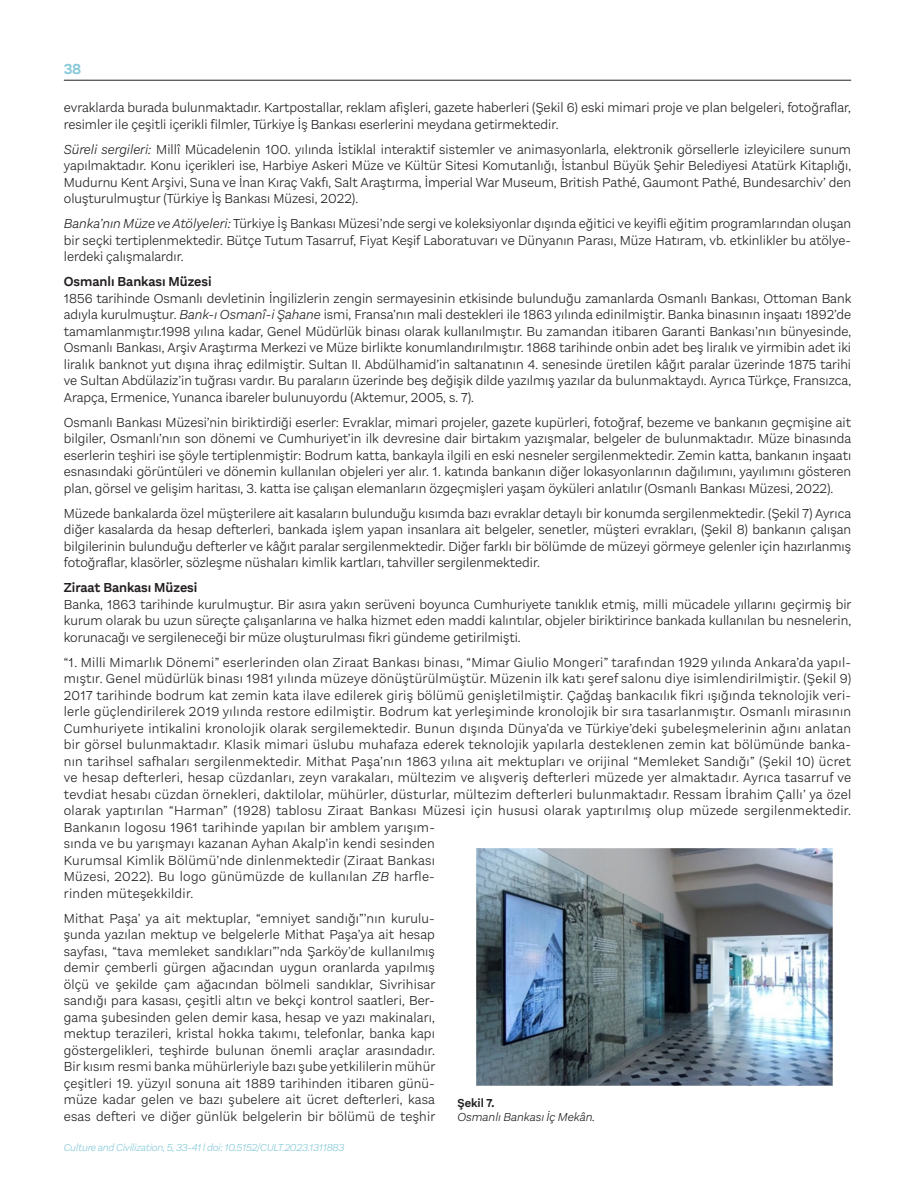
<style>
.page{position:relative;width:915px;height:1191px;background:#fff}
.page>*{position:absolute;margin:0;border:0;box-sizing:border-box;transform-origin:0 0}
.t1{font:700 15px "Aestetico";color:#89cad9}
.t2{font:300 13.5px/16.5px "Aestetico";letter-spacing:.02em;color:#231f20;text-align:justify}
.t3{font:300 13.5px/16.5px "Aestetico";color:#231f20}
.t4{font:600 13.5px "Aestetico";color:#231f20}
.t5{font:italic 300 12px "Aestetico";color:#231f20}
.t6{font:600 12px "Aestetico";color:#231f20}
.t7{font:italic 300 10.5px "Aestetico";letter-spacing:-.025em;color:#89cad9}
.s1{font-style:italic}
</style>
<div class="page">
<hr style="left:64px;top:80px;width:786px;height:1px;background:#231f20">
<img style="left:476px;top:848px;width:356px;height:238px">
<p class="t1" style="left:64px;top:60px;width:19px">38</p>
<p class="t3" style="left:64px;top:99px;width:788px">evraklarda burada bulunmaktadır. Kartpostallar, reklam afişleri, gazete haberleri (Şekil 6) eski mimari proje ve plan belgeleri, fotoğraflar, resimler ile çeşitli içerikli filmler, Türkiye İş Bankası eserlerini meydana getirmektedir.</p>
<p class="t2" style="left:64px;top:141px;width:788px"><span class="s1">Süreli sergileri:</span> Millî Mücadelenin 100. yılında İstiklal interaktif sistemler ve animasyonlarla, elektronik görsellerle izleyicilere sunum yapılmaktadır. Konu içerikleri ise, Harbiye Askeri Müze ve Kültür Sitesi Komutanlığı, İstanbul Büyük Şehir Belediyesi Atatürk Kitaplığı, Mudurnu Kent Arşivi, Suna ve İnan Kıraç Vakfı, Salt Araştırma, İmperial War Museum, British Pathé, Gaumont Pathé, Bundesarchiv’ den oluşturulmuştur (Türkiye İş Bankası Müzesi, 2022).</p>
<p class="t2" style="left:64px;top:215px;width:788px"><span class="s1">Banka’nın Müze ve Atölyeleri:</span> Türkiye İş Bankası Müzesi’nde sergi ve koleksiyonlar dışında eğitici ve keyifli eğitim programlarından oluşan bir seçki tertiplenmektedir. Bütçe Tutum Tasarruf, Fiyat Keşif Laboratuvarı ve Dünyanın Parası, Müze Hatıram, vb. etkinlikler bu atölye&shy;lerdeki çalışmalardır.</p>
<p class="t4" style="left:64px;top:274px;width:149px">Osmanlı Bankası Müzesi</p>
<p class="t2" style="left:64px;top:290px;width:788px">1856 tarihinde Osmanlı devletinin İngilizlerin zengin sermayesinin etkisinde bulunduğu zamanlarda Osmanlı Bankası, Ottoman Bank adıyla kurulmuştur. <span class="s1">Bank-ı Osmanî-i Şahane</span> ismi, Fransa’nın mali destekleri ile 1863 yılında edinilmiştir. Banka binasının inşaatı 1892’de tamamlanmıştır.1998 yılına kadar, Genel Müdürlük binası olarak kullanılmıştır. Bu zamandan itibaren Garanti Bankası’nın bünyesinde, Osmanlı Bankası, Arşiv Araştırma Merkezi ve Müze birlikte konumlandırılmıştır. 1868 tarihinde onbin adet beş liralık ve yirmibin adet iki liralık banknot yut dışına ihraç edilmiştir. Sultan II. Abdülhamid’in saltanatının 4. senesinde üretilen kâğıt paralar üzerinde 1875 tarihi ve Sultan Abdülaziz’in tuğrası vardır. Bu paraların üzerinde beş değişik dilde yazılmış yazılar da bulunmaktaydı. Ayrıca Türkçe, Fransızca, Arapça, Ermenice, Yunanca ibareler bulunuyordu (Aktemur, 2005, s. 7).</p>
<p class="t2" style="left:64px;top:414px;width:788px">Osmanlı Bankası Müzesi’nin biriktirdiği eserler: Evraklar, mimari projeler, gazete kupürleri, fotoğraf, bezeme ve bankanın geçmişine ait bilgiler, Osmanlı’nın son dönemi ve Cumhuriyet’in ilk devresine dair birtakım yazışmalar, belgeler de bulunmaktadır. Müze binasında eserlerin teşhiri ise şöyle tertiplenmiştir: Bodrum katta, bankayla ilgili en eski nesneler sergilenmektedir. Zemin katta, bankanın inşaatı esnasındaki görüntüleri ve dönemin kullanılan objeleri yer alır. 1. katında bankanın diğer lokasyonlarının dağılımını, yayılımını gösteren plan, görsel ve gelişim haritası, 3. katta ise çalışan elemanların özgeçmişleri yaşam öyküleri anlatılır (Osmanlı Bankası Müzesi, 2022).</p>
<p class="t2" style="left:64px;top:505px;width:788px">Müzede bankalarda özel müşterilere ait kasaların bulunduğu kısımda bazı evraklar detaylı bir konumda sergilenmektedir. (Şekil 7) Ayrıca diğer kasalarda da hesap defterleri, bankada işlem yapan insanlara ait belgeler, senetler, müşteri evrakları, (Şekil 8) bankanın çalışan bilgilerinin bulunduğu defterler ve kâğıt paralar sergilenmektedir. Diğer farklı bir bölümde de müzeyi görmeye gelenler için hazırlanmış fotoğraflar, klasörler, sözleşme nüshaları kimlik kartları, tahviller sergilenmektedir.</p>
<p class="t4" style="left:64px;top:579px;width:135px">Ziraat Bankası Müzesi</p>
<p class="t2" style="left:64px;top:596px;width:788px">Banka, 1863 tarihinde kurulmuştur. Bir asıra yakın serüveni boyunca Cumhuriyete tanıklık etmiş, milli mücadele yıllarını geçirmiş bir kurum olarak bu uzun süreçte çalışanlarına ve halka hizmet eden maddi kalıntılar, objeler biriktirince bankada kullanılan bu nesnelerin, korunacağı ve sergileneceği bir müze oluşturulması fikri gündeme getirilmişti.</p>
<p class="t2" style="left:64px;top:654px;width:788px;text-align:left">“1. Milli Mimarlık Dönemi” eserlerinden olan Ziraat Bankası binası, “Mimar Giulio Mongeri” tarafından 1929 yılında Ankara’da yapıl&shy;mıştır. Genel müdürlük binası 1981 yılında müzeye dönüştürülmüştür. Müzenin ilk katı şeref salonu diye isimlendirilmiştir. (Şekil 9)<br>2017 tarihinde bodrum kat zemin kata ilave edilerek giriş bölümü genişletilmiştir. Çağdaş bankacılık fikri ışığında teknolojik veri&shy;lerle güçlendirilerek 2019 yılında restore edilmiştir. Bodrum kat yerleşiminde kronolojik bir sıra tasarlanmıştır. Osmanlı mirasının Cumhuriyete intikalini kronolojik olarak sergilemektedir. Bunun dışında Dünya’da ve Türkiye’deki şubeleşmelerinin ağını anlatan bir görsel bulunmaktadır. Klasik mimari üslubu muhafaza ederek teknolojik yapılarla desteklenen zemin kat bölümünde banka&shy;nın tarihsel safhaları sergilenmektedir. Mithat Paşa’nın 1863 yılına ait mektupları ve orijinal “Memleket Sandığı” (Şekil 10) ücret ve hesap defterleri, hesap cüzdanları, zeyn varakaları, mültezim ve alışveriş defterleri müzede yer almaktadır. Ayrıca tasarruf ve tevdiat hesabı cüzdan örnekleri, daktilolar, mühürler, düsturlar, mültezim defterleri bulunmaktadır. Ressam İbrahim Çallı’ ya özel olarak yaptırılan “Harman” (1928) tablosu Ziraat Bankası Müzesi için hususi olarak yaptırılmış olup müzede sergilenmektedir.<br>Bankanın logosu 1961 tarihinde yapılan bir amblem yarışım-<br>sında ve bu yarışmayı kazanan Ayhan Akalp’in kendi sesinden<br>Kurumsal Kimlik Bölümü’nde dinlenmektedir (Ziraat Bankası<br>Müzesi, 2022). Bu logo günümüzde de kullanılan <span class="s1">ZB</span> harfle-<br>rinden müteşekkildir.</p>
<p class="t2" style="left:64px;top:910px;width:373px">Mithat Paşa’ ya ait mektuplar, “emniyet sandığı”’nın kurulu&shy;şunda yazılan mektup ve belgelerle Mithat Paşa’ya ait hesap sayfası, “tava memleket sandıkları”’nda Şarköy’de kullanılmış demir çemberli gürgen ağacından uygun oranlarda yapılmış ölçü ve şekilde çam ağacından bölmeli sandıklar, Sivrihisar sandığı para kasası, çeşitli altın ve bekçi kontrol saatleri, Ber&shy;gama şubesinden gelen demir kasa, hesap ve yazı makinaları, mektup terazileri, kristal hokka takımı, telefonlar, banka kapı göstergelikleri, teşhirde bulunan önemli araçlar arasındadır.<br>Bir kısım resmi banka mühürleriyle bazı şube yetkililerin mühür çeşitleri 19. yüzyıl sonuna ait 1889 tarihinden itibaren günü&shy;müze kadar gelen ve bazı şubelere ait ücret defterleri, kasa esas defteri ve diğer günlük belgelerin bir bölümü de teşhir</p>
<p class="t6" style="left:457px;top:1096px;width:38px">Şekil 7.</p>
<p class="t5" style="left:457px;top:1110px;width:139px">Osmanlı Bankası İç Mekân.</p>
<p class="t7" style="left:64px;top:1141px;width:282px">Culture and Civilization, 5, 33-41 l doi: 10.5152/CULT.2023.1311883</p>
</div>
